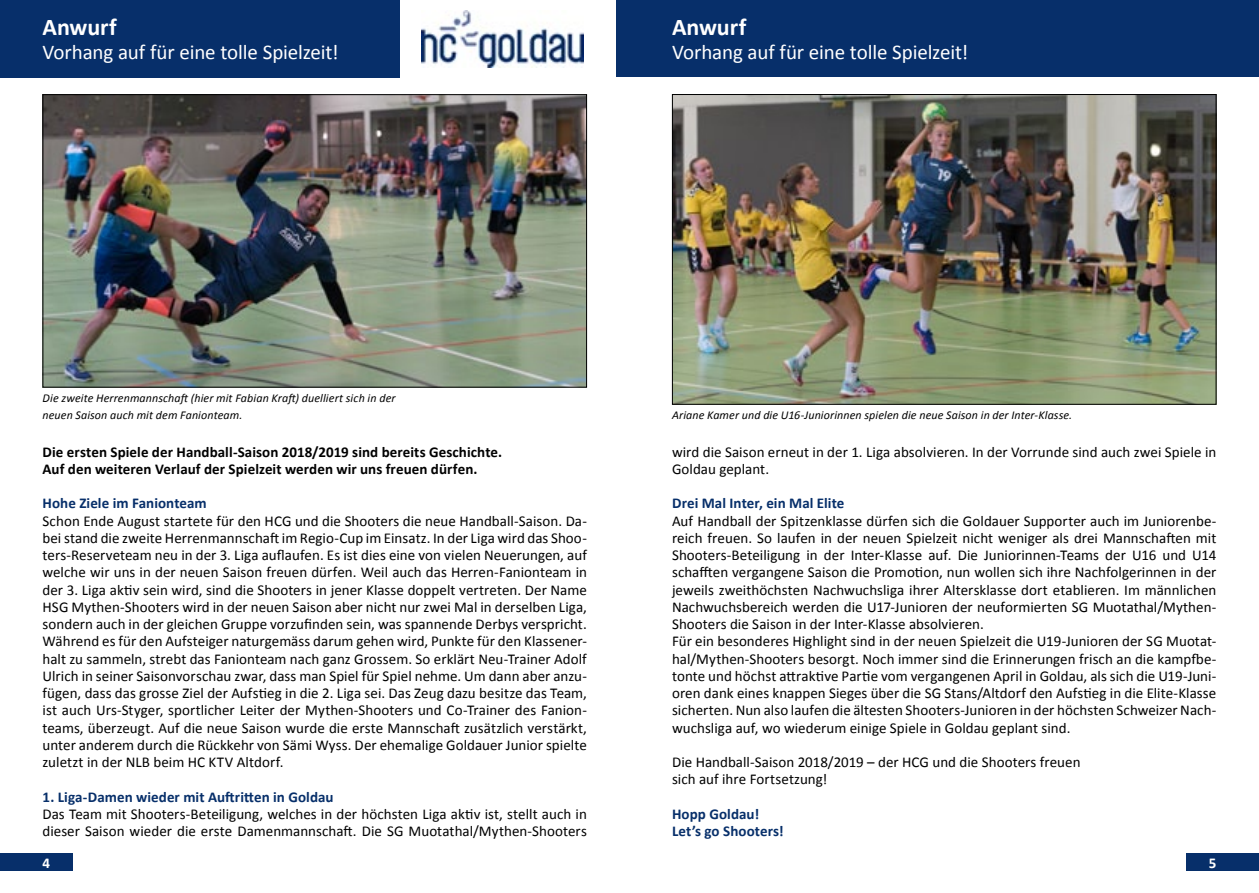
<style>
.page{position:relative;width:1259px;height:893px;background:#fff}
.page>*{position:absolute;margin:0;border:0;box-sizing:border-box;transform-origin:0 0}
.t1{font:700 24px "Calibri";letter-spacing:-.005em;color:#fff}
.t2{font:21px "Calibri";letter-spacing:-.01em;color:#fff}
.t3{font:15px/17.2px "Calibri";color:#000}
.t4{font:700 15px/17.2px "Calibri";letter-spacing:.005em;color:#000}
.t5{font:700 15px/17.2px "Calibri";letter-spacing:.005em;color:#072f6a}
.t6{font:700 15px "Calibri";color:#fff}
.t7{font:italic 12px/17.2px "Calibri";letter-spacing:.01em;color:#000}
</style>
<div class="page">
<div style="left:1186px;top:853px;width:73px;height:18px;background:#072f6a"></div>
<div style="left:0;top:853px;width:72px;height:18px;background:#072f6a"></div>
<img style="left:45px;top:96px;width:540px;height:290px">
<div style="left:43px;top:94px;width:544px;height:294px;border:1px solid #000"></div>
<img style="left:674px;top:96px;width:540px;height:307px">
<div style="left:672px;top:94px;width:544px;height:311px;border:1px solid #000"></div>
<div style="left:617px;top:0;width:642px;height:77px;background:#072f6a"></div>
<div style="left:0;top:0;width:399px;height:77px;background:#072f6a"></div>
<img style="left:422px;top:11px;width:161px;height:57px">
<h1 class="t1" style="left:43px;top:12px;width:76px">Anwurf</h1>
<h2 class="t2" style="left:43px;top:39px;width:298px">Vorhang auf für eine tolle Spielzeit!</h2>
<h1 class="t1" style="left:672px;top:12px;width:76px">Anwurf</h1>
<h2 class="t2" style="left:672px;top:39px;width:298px">Vorhang auf für eine tolle Spielzeit!</h2>
<p class="t7" style="left:43px;top:389px;width:354px">Die zweite Herrenmannschaft (hier mit Fabian Kraft) duelliert sich in der neuen Saison auch mit dem Fanionteam.</p>
<p class="t4" style="left:43px;top:443px;width:461px">Die ersten Spiele der Handball-Saison 2018/2019 sind bereits Geschichte.<br>Auf den weiteren Verlauf der Spielzeit werden wir uns freuen dürfen.</p>
<p class="t5" style="left:43px;top:495px;width:166px">Hohe Ziele im Fanionteam</p>
<p class="t3" style="left:43px;top:512px;width:546px;text-align:justify">Schon Ende August startete für den HCG und die Shooters die neue Handball-Saison. Da&shy;bei stand die zweite Herrenmannschaft im Regio-Cup im Einsatz. In der Liga wird das Shoo&shy;ters-Reserveteam neu in der 3. Liga auflaufen. Es ist dies eine von vielen Neuerungen, auf welche wir uns in der neuen Saison freuen dürfen. Weil auch das Herren-Fanionteam in der 3. Liga aktiv sein wird, sind die Shooters in jener Klasse doppelt vertreten. Der Name HSG Mythen-Shooters wird in der neuen Saison aber nicht nur zwei Mal in derselben Liga, sondern auch in der gleichen Gruppe vorzufinden sein, was spannende Derbys verspricht.<br>Während es für den Aufsteiger naturgemäss darum gehen wird, Punkte für den Klassener&shy;halt zu sammeln, strebt das Fanionteam nach ganz Grossem. So erklärt Neu-Trainer Adolf Ulrich in seiner Saisonvorschau zwar, dass man Spiel für Spiel nehme. Um dann aber anzu&shy;fügen, dass das grosse Ziel der Aufstieg in die 2. Liga sei. Das Zeug dazu besitze das Team, ist auch Urs-Styger, sportlicher Leiter der Mythen-Shooters und Co-Trainer des Fanion&shy;teams, überzeugt. Auf die neue Saison wurde die erste Mannschaft zusätzlich verstärkt, unter anderem durch die Rückkehr von Sämi Wyss. Der ehemalige Goldauer Junior spielte zuletzt in der NLB beim HC KTV Altdorf.</p>
<p class="t5" style="left:43px;top:788px;width:292px">1. Liga-Damen wieder mit Auftritten in Goldau</p>
<p class="t3" style="left:43px;top:805px;width:546px">Das Team mit Shooters-Beteiligung, welches in der höchsten Liga aktiv ist, stellt auch in dieser Saison wieder die erste Damenmannschaft. Die SG Muotathal/Mythen-Shooters</p>
<p class="t7" style="left:672px;top:406px;width:402px">Ariane Kamer und die U16-Juniorinnen spielen die neue Saison in der Inter-Klasse.</p>
<p class="t3" style="left:672px;top:443px;width:546px">wird die Saison erneut in der 1. Liga absolvieren. In der Vorrunde sind auch zwei Spiele in<br>Goldau geplant.</p>
<p class="t5" style="left:672px;top:495px;width:174px">Drei Mal Inter, ein Mal Elite</p>
<p class="t3" style="left:672px;top:512px;width:546px">Auf Handball der Spitzenklasse dürfen sich die Goldauer Supporter auch im Juniorenbe&shy;reich freuen. So laufen in der neuen Spielzeit nicht weniger als drei Mannschaften mit Shooters-Beteiligung in der Inter-Klasse auf. Die Juniorinnen-Teams der U16 und U14 schafften vergangene Saison die Promotion, nun wollen sich ihre Nachfolgerinnen in der jeweils zweithöchsten Nachwuchsliga ihrer Altersklasse dort etablieren. Im männlichen Nachwuchsbereich werden die U17-Junioren der neuformierten SG Muotathal/Mythen-Shooters die Saison in der Inter-Klasse absolvieren.<br>Für ein besonderes Highlight sind in der neuen Spielzeit die U19-Junioren der SG Muotat&shy;hal/Mythen-Shooters besorgt. Noch immer sind die Erinnerungen frisch an die kampfbe&shy;tonte und höchst attraktive Partie vom vergangenen April in Goldau, als sich die U19-Juni&shy;oren dank eines knappen Sieges über die SG Stans/Altdorf den Aufstieg in die Elite-Klasse sicherten. Nun also laufen die ältesten Shooters-Junioren in der höchsten Schweizer Nach&shy;wuchsliga auf, wo wiederum einige Spiele in Goldau geplant sind.</p>
<p class="t3" style="left:672px;top:753px;width:410px">Die Handball-Saison 2018/2019 – der HCG und die Shooters freuen sich auf ihre Fortsetzung!</p>
<p class="t5" style="left:672px;top:805px;width:113px">Hopp Goldau!<br>Let’s go Shooters!</p>
<p class="t6" style="left:43px;top:853px;width:9px">4</p>
<p class="t6" style="left:1208px;top:853px;width:9px">5</p>
</div>
